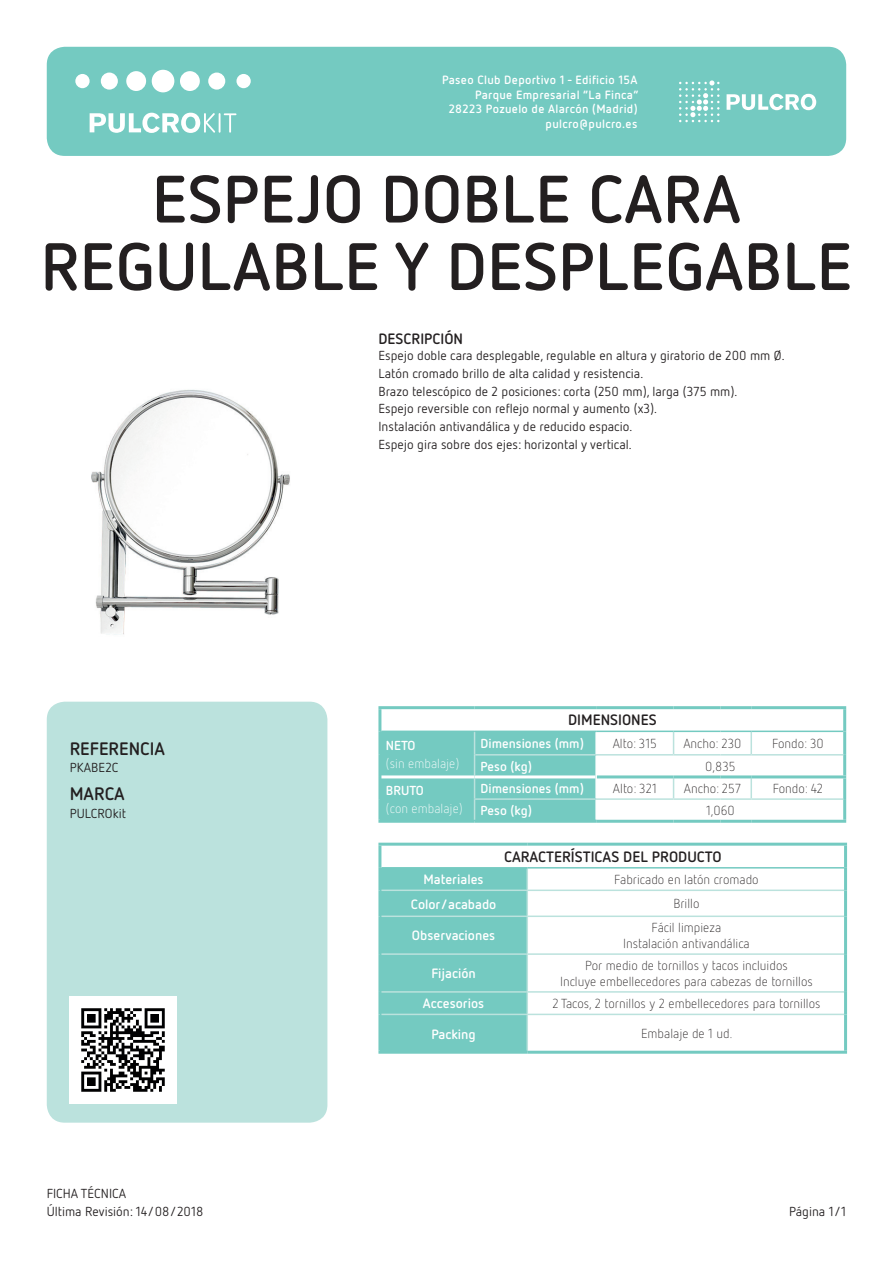
<style>
.page{position:relative;width:893px;height:1263px;background:#fff}
.page>*{position:absolute;margin:0;border:0;box-sizing:border-box;transform-origin:0 0}
.t1{font:700 66.75px/67.5px "Netto OT";color:#231f20;text-align:center}
.t2{font:700 18px "Netto OT";color:#231f20}
.t3{font:700 15px "Netto OT";color:#231f20}
.t4{font:700 13.5px "Netto OT";color:#fff}
.t5{font:13.05px/17.9px "Netto OT";color:#231f20}
.t6{font:300 13.05px/15.6px "Netto OT";color:#231f20;text-align:center}
.t7{font:700 13.05px "Netto OT";color:#fff}
.t8{font:300 13.05px "Netto OT";color:#fff}
.t9{font:700 12px/14.4px "Netto OT";letter-spacing:.025em;color:#fff;text-align:right}
</style>
<div class="page">
<div style="left:47px;top:47px;width:799px;height:109px;background:#74cac1;border-radius:18px"></div>
<svg style="left:679px;top:80px;width:40px;height:42px"></svg>
<svg style="left:727px;top:94px;width:89px;height:16px"></svg>
<div style="left:75px;top:74px;width:15px;height:14px;background:#fff;border-radius:50%"></div>
<div style="left:101px;top:73px;width:17px;height:17px;background:#fff;border-radius:50%"></div>
<div style="left:126px;top:71px;width:20px;height:20px;background:#fff;border-radius:50%"></div>
<div style="left:152px;top:70px;width:22px;height:22px;background:#fff;border-radius:50%"></div>
<div style="left:180px;top:71px;width:20px;height:20px;background:#fff;border-radius:50%"></div>
<div style="left:208px;top:73px;width:17px;height:17px;background:#fff;border-radius:50%"></div>
<div style="left:236px;top:74px;width:15px;height:14px;background:#fff;border-radius:50%"></div>
<svg style="left:90px;top:113px;width:125px;height:20px"></svg>
<hr style="left:219px;top:113px;width:2px;height:20px;background:#fff">
<svg style="left:224px;top:113px;width:12px;height:20px"></svg>
<div style="left:47px;top:702px;width:280px;height:421px;background:#bbe2dd;border-radius:18px"></div>
<img style="left:91px;top:389px;width:199px;height:246px">
<hr style="left:378px;top:706px;width:97px;height:3px;background:#74cac1">
<hr style="left:378px;top:709px;width:3px;height:22px;background:#74cac1">
<hr style="left:475px;top:706px;width:121px;height:3px;background:#74cac1">
<hr style="left:596px;top:706px;width:78px;height:3px;background:#74cac1">
<hr style="left:674px;top:706px;width:46px;height:3px;background:#74cac1">
<hr style="left:720px;top:706px;width:31px;height:3px;background:#74cac1">
<hr style="left:751px;top:706px;width:95px;height:3px;background:#74cac1">
<hr style="left:843px;top:709px;width:3px;height:22px;background:#74cac1">
<hr style="left:378px;top:731px;width:3px;height:24px;background:#74cac1">
<hr style="left:843px;top:731px;width:3px;height:24px;background:#74cac1">
<hr style="left:378px;top:755px;width:3px;height:22px;background:#74cac1">
<hr style="left:843px;top:755px;width:3px;height:20px;background:#74cac1">
<hr style="left:378px;top:777px;width:3px;height:22px;background:#74cac1">
<hr style="left:843px;top:778px;width:3px;height:21px;background:#74cac1">
<hr style="left:378px;top:799px;width:3px;height:21px;background:#74cac1">
<hr style="left:843px;top:799px;width:3px;height:21px;background:#74cac1">
<hr style="left:378px;top:820px;width:97px;height:3px;background:#74cac1">
<hr style="left:475px;top:820px;width:121px;height:3px;background:#74cac1">
<hr style="left:596px;top:820px;width:78px;height:3px;background:#74cac1">
<hr style="left:674px;top:820px;width:46px;height:3px;background:#74cac1">
<hr style="left:720px;top:820px;width:31px;height:3px;background:#74cac1">
<hr style="left:751px;top:820px;width:95px;height:3px;background:#74cac1">
<hr style="left:381px;top:730px;width:94px;height:2px;background:#74cac1">
<hr style="left:475px;top:730px;width:121px;height:2px;background:#74cac1">
<svg style="left:381px;top:731px;width:215px;height:89px;background:#79cbc3"></svg>
<hr style="left:381px;top:775px;width:94px;height:3px;background:#fff">
<svg style="left:673px;top:732px;width:1px;height:22px"></svg>
<hr style="left:750px;top:732px;width:2px;height:22px;background:#bbe2dd">
<hr style="left:596px;top:754px;width:78px;height:1px;background:#bbe2dd">
<hr style="left:674px;top:754px;width:46px;height:1px;background:#bbe2dd">
<hr style="left:720px;top:754px;width:31px;height:1px;background:#bbe2dd">
<hr style="left:751px;top:754px;width:92px;height:1px;background:#bbe2dd">
<svg style="left:673px;top:778px;width:1px;height:20px"></svg>
<hr style="left:750px;top:778px;width:2px;height:20px;background:#bbe2dd">
<hr style="left:596px;top:798px;width:78px;height:2px;background:#bbe2dd">
<hr style="left:674px;top:798px;width:46px;height:2px;background:#bbe2dd">
<hr style="left:720px;top:798px;width:31px;height:2px;background:#bbe2dd">
<hr style="left:751px;top:798px;width:92px;height:2px;background:#bbe2dd">
<hr style="left:597px;top:775px;width:77px;height:3px;background:#74cac1">
<hr style="left:674px;top:775px;width:46px;height:3px;background:#74cac1">
<hr style="left:720px;top:775px;width:31px;height:3px;background:#74cac1">
<hr style="left:751px;top:775px;width:95px;height:3px;background:#74cac1">
<hr style="left:596px;top:730px;width:78px;height:2px;background:#74cac1">
<hr style="left:674px;top:730px;width:46px;height:2px;background:#74cac1">
<hr style="left:720px;top:730px;width:31px;height:2px;background:#74cac1">
<hr style="left:751px;top:730px;width:92px;height:2px;background:#74cac1">
<svg style="left:381px;top:846px;width:463px;height:205px"></svg>
<div style="left:381px;top:868px;width:145px;height:183px;background:#74cac1"></div>
<hr style="left:526px;top:868px;width:2px;height:21px;background:#bbe2dd">
<hr style="left:526px;top:891px;width:2px;height:24px;background:#bbe2dd">
<hr style="left:526px;top:917px;width:2px;height:36px;background:#bbe2dd">
<hr style="left:526px;top:955px;width:2px;height:36px;background:#bbe2dd">
<hr style="left:526px;top:993px;width:2px;height:21px;background:#bbe2dd">
<hr style="left:526px;top:1015px;width:2px;height:36px;background:#bbe2dd">
<hr style="left:378px;top:868px;width:3px;height:22px;background:#74cac1">
<hr style="left:378px;top:890px;width:3px;height:26px;background:#74cac1">
<hr style="left:378px;top:916px;width:3px;height:38px;background:#74cac1">
<hr style="left:378px;top:954px;width:3px;height:38px;background:#74cac1">
<hr style="left:378px;top:992px;width:3px;height:22px;background:#74cac1">
<hr style="left:378px;top:1014px;width:3px;height:37px;background:#74cac1">
<hr style="left:378px;top:1051px;width:149px;height:3px;background:#74cac1">
<hr style="left:527px;top:1051px;width:320px;height:3px;background:#74cac1">
<hr style="left:381px;top:889px;width:146px;height:2px;background:#bbe2dd">
<hr style="left:527px;top:889px;width:317px;height:2px;background:#bbe2dd">
<hr style="left:381px;top:915px;width:146px;height:2px;background:#bbe2dd">
<hr style="left:527px;top:915px;width:317px;height:2px;background:#bbe2dd">
<hr style="left:381px;top:953px;width:146px;height:2px;background:#bbe2dd">
<hr style="left:527px;top:953px;width:317px;height:2px;background:#bbe2dd">
<hr style="left:381px;top:991px;width:146px;height:2px;background:#bbe2dd">
<hr style="left:527px;top:991px;width:317px;height:2px;background:#bbe2dd">
<hr style="left:381px;top:1014px;width:146px;height:1px;background:#bbe2dd">
<hr style="left:527px;top:1014px;width:317px;height:1px;background:#bbe2dd">
<hr style="left:844px;top:868px;width:3px;height:22px;background:#74cac1">
<hr style="left:844px;top:890px;width:3px;height:26px;background:#74cac1">
<hr style="left:844px;top:916px;width:3px;height:38px;background:#74cac1">
<hr style="left:844px;top:954px;width:3px;height:38px;background:#74cac1">
<hr style="left:844px;top:992px;width:3px;height:22px;background:#74cac1">
<hr style="left:844px;top:1014px;width:3px;height:37px;background:#74cac1">
<hr style="left:378px;top:843px;width:149px;height:3px;background:#74cac1">
<hr style="left:378px;top:846px;width:3px;height:22px;background:#74cac1">
<hr style="left:527px;top:843px;width:320px;height:3px;background:#74cac1">
<hr style="left:844px;top:846px;width:3px;height:22px;background:#74cac1">
<hr style="left:381px;top:867px;width:146px;height:1px;background:#74cac1">
<hr style="left:527px;top:867px;width:317px;height:1px;background:#74cac1">
<img style="left:70px;top:997px;width:106px;height:106px">
<p class="t9" style="left:442px;top:73px;width:198px">Paseo Club Deportivo 1 - Edificio 15A<br>Parque Empresarial “La Finca”<br>28223 Pozuelo de Alarcón (Madrid) pulcro@pulcro.es</p>
<h1 class="t1" style="left:40px;top:164px;width:813px">ESPEJO DOBLE CARA<br>REGULABLE Y DESPLEGABLE</h1>
<p class="t3" style="left:378px;top:330px;width:86px">DESCRIPCIÓN</p>
<p class="t5" style="left:378px;top:346px;width:408px">Espejo doble cara desplegable, regulable en altura y giratorio de 200 mm ø.<br>Latón cromado brillo de alta calidad y resistencia.<br>Brazo telescópico de 2 posiciones: corta (250 mm), larga (375 mm).<br>Espejo reversible con reflejo normal y aumento (x3).<br>Instalación antivandálica y de reducido espacio.<br>Espejo gira sobre dos ejes: horizontal y vertical.</p>
<h2 class="t2" style="left:70px;top:737px;width:97px">REFERENCIA</h2>
<p class="t5" style="left:70px;top:759px;width:50px">PKABE2C</p>
<h2 class="t2" style="left:70px;top:783px;width:57px">MARCA</h2>
<p class="t5" style="left:70px;top:804px;width:58px">PULCROkit</p>
<p class="t5" style="left:47px;top:1185px;width:158px">FICHA TÉCNICA<br>Última Revisión: 14/08/2018</p>
<p class="t7" style="left:386px;top:737px;width:31px">NETO</p>
<p class="t8" style="left:386px;top:756px;width:75px">(sin embalaje)</p>
<p class="t3" style="left:568px;top:711px;width:90px">DIMENSIONES</p>
<p class="t7" style="left:481px;top:735px;width:105px">Dimensiones (mm)</p>
<p class="t6" style="left:613px;top:736px;width:46px">Alto: 315</p>
<p class="t6" style="left:683px;top:736px;width:60px">Ancho: 230</p>
<p class="t6" style="left:772px;top:736px;width:53px">Fondo: 30</p>
<p class="t7" style="left:481px;top:758px;width:53px">Peso (kg)</p>
<p class="t6" style="left:705px;top:758px;width:32px">0,835</p>
<p class="t7" style="left:481px;top:780px;width:105px">Dimensiones (mm)</p>
<p class="t6" style="left:613px;top:780px;width:45px">Alto: 321</p>
<p class="t6" style="left:684px;top:780px;width:58px">Ancho: 257</p>
<p class="t6" style="left:773px;top:780px;width:52px">Fondo: 42</p>
<p class="t7" style="left:481px;top:802px;width:53px">Peso (kg)</p>
<p class="t6" style="left:706px;top:803px;width:30px">1,060</p>
<p class="t3" style="left:504px;top:847px;width:219px">CARACTERÍSTICAS DEL PRODUCTO</p>
<p class="t4" style="left:424px;top:871px;width:62px">Materiales</p>
<p class="t6" style="left:614px;top:872px;width:146px">Fabricado en latón cromado</p>
<p class="t4" style="left:411px;top:895px;width:87px">Color/acabado</p>
<p class="t6" style="left:673px;top:896px;width:28px">Brillo</p>
<p class="t4" style="left:412px;top:927px;width:85px">Observaciones</p>
<p class="t6" style="left:623px;top:920px;width:128px">Fácil limpieza<br>Instalación antivandálica</p>
<p class="t4" style="left:431px;top:965px;width:46px">Fijación</p>
<p class="t6" style="left:560px;top:958px;width:254px">Por medio de tornillos y tacos incluidos<br>Incluye embellecedores para cabezas de tornillos</p>
<p class="t4" style="left:423px;top:995px;width:63px">Accesorios</p>
<p class="t6" style="left:552px;top:996px;width:270px">2 Tacos, 2 tornillos y 2 embellecedores para tornillos</p>
<p class="t4" style="left:431px;top:1025px;width:46px">Packing</p>
<p class="t6" style="left:641px;top:1026px;width:93px">Embalaje de 1 ud.</p>
<p class="t7" style="left:386px;top:782px;width:39px">BRUTO</p>
<p class="t8" style="left:386px;top:801px;width:78px">(con embalaje)</p>
<p class="t5" style="left:789px;top:1202px;width:59px">Página 1/1</p>
</div>
